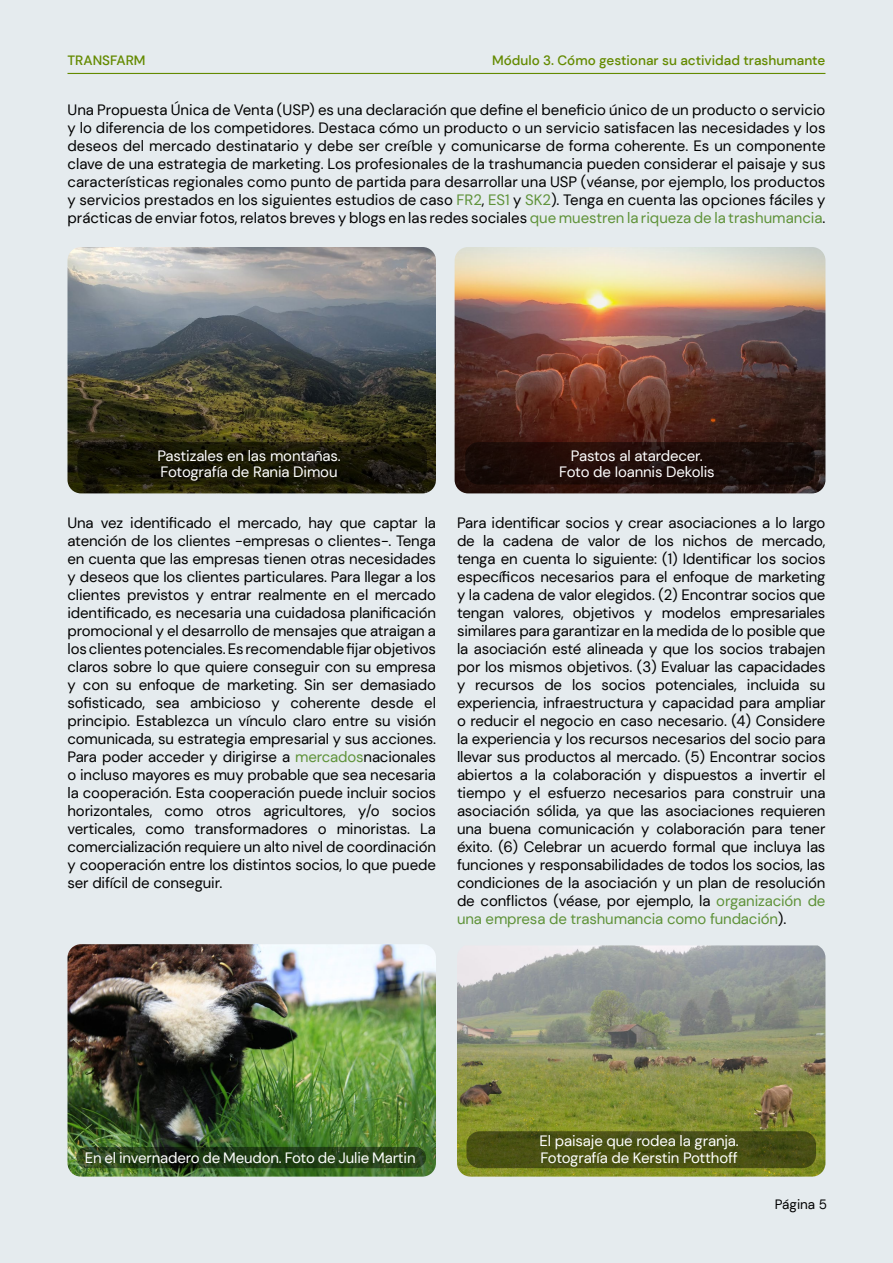
<style>
.page{position:relative;width:893px;height:1263px;background:#e5ebee}
.page>*{position:absolute;margin:0;border:0;box-sizing:border-box;transform-origin:0 0}
.t1{font:15px/18px "DM Sans";letter-spacing:-.01em;color:#000;text-align:justify}
.t2{font:15px/16.5px "DM Sans";letter-spacing:-.01em;color:#fff}
.t3{font:500 13.5px "DM Sans";color:#648a00}
.t4{font:13.5px "DM Sans";color:#000}
.s1{color:#5e9238}
</style>
<div class="page">
<img style="left:68px;top:247px;width:368px;height:246px">
<svg style="left:77px;top:442px;width:350px;height:42px;background:#171606"></svg>
<img style="left:455px;top:247px;width:370px;height:246px">
<svg style="left:465px;top:442px;width:350px;height:42px;background:#1d0c09"></svg>
<img style="left:68px;top:944px;width:368px;height:232px">
<svg style="left:76px;top:1147px;width:350px;height:21px;background:#233d17"></svg>
<img style="left:457px;top:945px;width:368px;height:231px">
<svg style="left:466px;top:1131px;width:350px;height:37px;background:#485013"></svg>
<hr style="left:68px;top:73px;width:757px;height:1px;background:#648a00">
<p class="t3" style="left:68px;top:52px;width:80px">TRANSFARM</p>
<p class="t3" style="left:492px;top:52px;width:335px">Módulo 3. Cómo gestionar su actividad trashumante</p>
<p class="t1" style="left:68px;top:101px;width:760px">Una Propuesta Única de Venta (USP) es una declaración que define el beneficio único de un producto o servicio y lo diferencia de los competidores. Destaca cómo un producto o un servicio satisfacen las necesidades y los deseos del mercado destinatario y debe ser creíble y comunicarse de forma coherente. Es un componente clave de una estrategia de marketing. Los profesionales de la trashumancia pueden considerar el paisaje y sus características regionales como punto de partida para desarrollar una USP (véanse, por ejemplo, los productos y servicios prestados en los siguientes estudios de caso <span class="s1">FR2</span>, <span class="s1">ES1</span> y <span class="s1">SK2</span>). Tenga en cuenta las opciones fáciles y prácticas de enviar fotos, relatos breves y blogs en las redes sociales <span class="s1">que muestren la riqueza de la trashumancia</span>.</p>
<p class="t2" style="left:157px;top:447px;width:185px">Pastizales en las montañas.<br>Fotografía de Rania Dimou</p>
<p class="t2" style="left:559px;top:447px;width:157px;text-align:center">Pastos al atardecer.<br>Foto de Ioannis Dekolis</p>
<p class="t1" style="left:457px;top:514px;width:370px">Para identificar socios y crear asociaciones a lo largo de la cadena de valor de los nichos de mercado, tenga en cuenta lo siguiente: (1) Identificar los socios específicos necesarios para el enfoque de marketing y la cadena de valor elegidos. (2) Encontrar socios que tengan valores, objetivos y modelos empresariales similares para garantizar en la medida de lo posible que la asociación esté alineada y que los socios trabajen por los mismos objetivos. (3) Evaluar las capacidades y recursos de los socios potenciales, incluida su experiencia, infraestructura y capacidad para ampliar o reducir el negocio en caso necesario. (4) Considere la experiencia y los recursos necesarios del socio para llevar sus productos al mercado. (5) Encontrar socios abiertos a la colaboración y dispuestos a invertir el tiempo y el esfuerzo necesarios para construir una asociación sólida, ya que las asociaciones requieren una buena comunicación y colaboración para tener éxito. (6) Celebrar un acuerdo formal que incluya las funciones y responsabilidades de todos los socios, las condiciones de la asociación y un plan de resolución de conflictos (véase, por ejemplo, la <span class="s1">organización de una empresa de trashumancia como fundación</span>).</p>
<p class="t1" style="left:68px;top:514px;width:370px">Una vez identificado el mercado, hay que captar la atención de los clientes -empresas o clientes-. Tenga en cuenta que las empresas tienen otras necesidades y deseos que los clientes particulares. Para llegar a los clientes previstos y entrar realmente en el mercado identificado, es necesaria una cuidadosa planificación promocional y el desarrollo de mensajes que atraigan a los clientes potenciales. Es recomendable fijar objetivos claros sobre lo que quiere conseguir con su empresa y con su enfoque de marketing. Sin ser demasiado sofisticado, sea ambicioso y coherente desde el principio. Establezca un vínculo claro entre su visión comunicada, su estrategia empresarial y sus acciones.<br>Para poder acceder y dirigirse a <span class="s1">mercados</span>nacionales o incluso mayores es muy probable que sea necesaria la cooperación. Esta cooperación puede incluir socios horizontales, como otros agricultores, y/o socios verticales, como transformadores o minoristas. La comercialización requiere un alto nivel de coordinación y cooperación entre los distintos socios, lo que puede ser difícil de conseguir.</p>
<p class="t2" style="left:85px;top:1149px;width:332px">En el invernadero de Meudon. Foto de Julie Martin</p>
<p class="t2" style="left:540px;top:1132px;width:201px">El paisaje que rodea la granja.<br>Fotografía de Kerstin Potthoff</p>
<p class="t4" style="left:775px;top:1196px;width:54px">Página 5</p>
</div>
